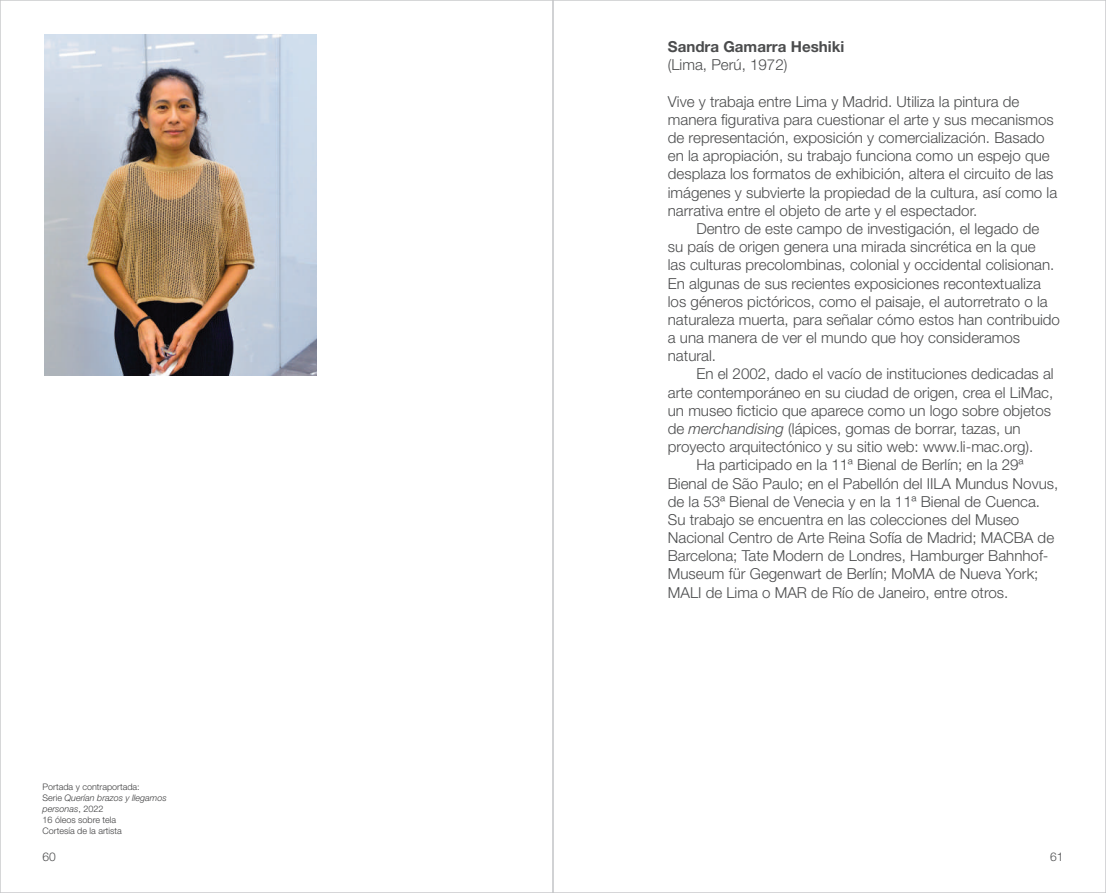
<style>
.page{position:relative;width:1106px;height:893px;background:#fff}
.page>*{position:absolute;margin:0;border:0;box-sizing:border-box;transform-origin:0 0}
.t1{font:300 15.15px/18.1px "Helvetica Neue LT Std";color:#4b4c4d}
.t2{font:700 15.15px "Helvetica Neue LT Std";color:#4b4c4d}
.t3{font:300 12px "Helvetica Neue LT Std";color:#4b4c4d}
.t4{font:300 9px/10.8px "Helvetica Neue LT Std";color:#3e3e3f}
.s1{font-style:italic}
</style>
<div class="page">
<img style="left:44px;top:34px;width:273px;height:342px">
<p class="t4" style="left:43px;top:781px;width:126px">Portada y contraportada:<br>Serie <span class="s1">Querían brazos y llegamos personas</span>, 2022<br>16 óleos sobre tela<br>Cortesía de la artista</p>
<p class="t2" style="left:668px;top:37px;width:178px">Sandra Gamarra Heshiki</p>
<p class="t1" style="left:668px;top:56px;width:121px">(Lima, Perú, 1972)</p>
<p class="t1" style="left:668px;top:92px;width:391px">Vive y trabaja entre Lima y Madrid. Utiliza la pintura de manera figurativa para cuestionar el arte y sus mecanismos de representación, exposición y comercialización. Basado en la apropiación, su trabajo funciona como un espejo que desplaza los formatos de exhibición, altera el circuito de las imágenes y subvierte la propiedad de la cultura, así como la narrativa entre el objeto de arte y el espectador.</p>
<p class="t1" style="left:668px;top:219px;width:394px;text-indent:28px">Dentro de este campo de investigación, el legado de<br>su país de origen genera una mirada sincrética en la que<br>las culturas precolombinas, colonial y occidental colisionan.<br>En algunas de sus recientes exposiciones recontextualiza los géneros pictóricos, como el paisaje, el autorretrato o la naturaleza muerta, para señalar cómo estos han contribuido a una manera de ver el mundo que hoy consideramos natural.</p>
<p class="t1" style="left:696px;top:365px;width:359px">En el 2002, dado el vacío de instituciones dedicadas al</p>
<p class="t1" style="left:668px;top:383px;width:387px">arte contemporáneo en su ciudad de origen, crea el LiMac,</p>
<p class="t1" style="left:668px;top:401px;width:385px">un museo ficticio que aparece como un logo sobre objetos</p>
<p class="t1" style="left:668px;top:419px;width:354px">de <span class="s1">merchandising</span> (lápices, gomas de borrar, tazas, un</p>
<p class="t1" style="left:668px;top:437px;width:367px">proyecto arquitectónico y su sitio web: www.li-mac.org).</p>
<p class="t1" style="left:696px;top:456px;width:328px">Ha participado en la 11ª Bienal de Berlín; en la 29ª</p>
<p class="t1" style="left:668px;top:474px;width:392px">Bienal de São Paulo; en el Pabellón del IILA Mundus Novus,</p>
<p class="t1" style="left:668px;top:492px;width:374px">de la 53ª Bienal de Venecia y en la 11ª Bienal de Cuenca.</p>
<p class="t1" style="left:668px;top:510px;width:353px">Su trabajo se encuentra en las colecciones del Museo</p>
<p class="t1" style="left:668px;top:528px;width:388px">Nacional Centro de Arte Reina Sofía de Madrid; MACBA de</p>
<p class="t1" style="left:668px;top:546px;width:382px">Barcelona; Tate Modern de Londres, Hamburger Bahnhof-</p>
<p class="t1" style="left:668px;top:565px;width:372px">Museum für Gegenwart de Berlín; MoMA de Nueva York;</p>
<p class="t1" style="left:668px;top:583px;width:342px">MALI de Lima o MAR de Río de Janeiro, entre otros.</p>
<p class="t3" style="left:43px;top:849px;width:15px">60</p>
<p class="t3" style="left:1050px;top:849px;width:15px">61</p>
</div>
